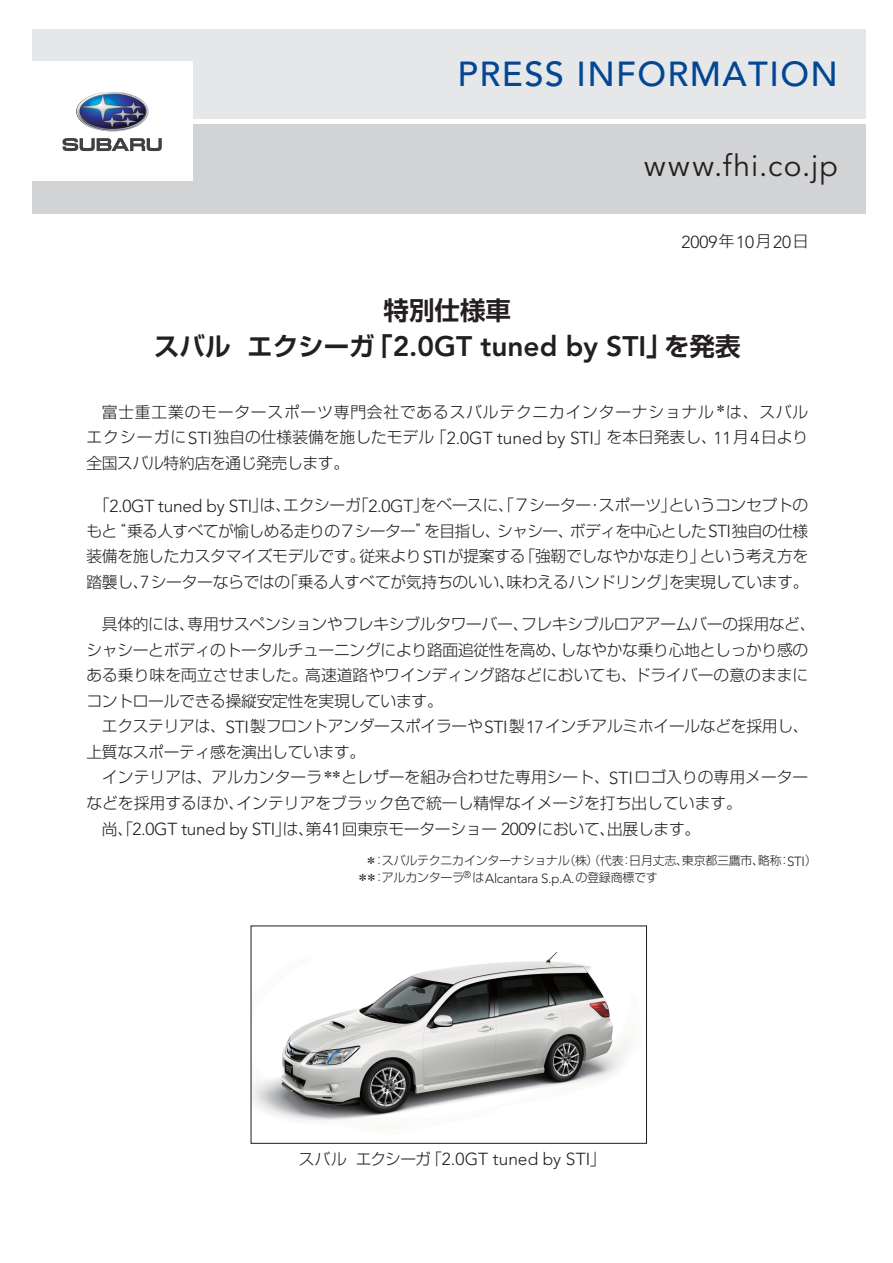
<style>
.page{position:relative;width:893px;height:1263px;background:#fff}
.page>*{position:absolute;margin:0;border:0;box-sizing:border-box;transform-origin:0 0}
.t1{font:500 34.5px "Avenir";letter-spacing:.04em;color:#034694}
.t2{font:30px "Avenir";letter-spacing:.05em;color:#231f20}
.t3{font:800 28.05px "Avenir";color:#231f20}
.t4{font:25.5px "Shin Go Pro De Bold 90 pv RKSJ H";color:#231f20}
.t5{font:300 17.4px "Avenir";color:#231f20}
.t6{font:15.75px/25.5px "Shin Go Pro Light 90 pv RKSJ H";letter-spacing:-.015em;color:#231f20;text-align:justify}
.t7{font:12px/17px "Shin Go Pro Light 90 pv RKSJ H";letter-spacing:-.025em;color:#231f20}
.s1{font-family:"Shin Go Pro Light 90 pv RKSJ H";font-weight:400;font-size:15.75px}
.s2{font-family:"Shin Go Pro De Bold 90 pv RKSJ H";font-weight:400;font-size:25.5px}
.s3{font-family:"Avenir";font-weight:300;font-size:17.4px}
.s4{font-family:"Avenir";font-weight:300;font-size:13.2px}
</style>
<div class="page">
<img style="left:253px;top:951px;width:380px;height:170px">
<div style="left:32px;top:124px;width:833px;height:89px;background:#d1d3d4"></div>
<div style="left:32px;top:30px;width:833px;height:89px;background:#e6e7e8"></div>
<div style="left:32px;top:62px;width:161px;height:119px;background:#fff"></div>
<img style="left:76px;top:92px;width:73px;height:39px;border-radius:50%">
<svg style="left:62px;top:138px;width:100px;height:13px"></svg>
<h1 class="t1" style="left:458px;top:60px;width:382px">PRESS INFORMATION</h1>
<h2 class="t2" style="left:644px;top:153px;width:195px">www.fhi.co.jp</h2>
<p class="t5" style="left:681px;top:234px;width:129px">2009<span class="s1">年</span>10<span class="s1">月</span>20<span class="s1">日</span></p>
<h3 class="t4" style="left:384px;top:301px;width:129px">特別仕様車</h3>
<h3 class="t3" style="left:154px;top:335px;width:588px"><span class="s2">スバル エクシーガ「</span>2.0GT tuned by STI<span class="s2">」を発表</span></h3>
<p class="t6" style="left:86px;top:401px;width:723px">　富士重工業のモータースポーツ専門会社であるスバルテクニカインターナショナル<sup>＊</sup>は、スバルエクシーガに<span class="s3">STI</span>独自の仕様装備を施したモデル「<span class="s3">2.0GT tuned by STI</span>」を本日発表し、<span class="s3">11</span>月<span class="s3">4</span>日より全国スバル特約店を通じ発売します。</p>
<p class="t6" style="left:86px;top:495px;width:724px">　「<span class="s3">2.0GT tuned by STI</span>」は、エクシーガ「<span class="s3">2.0GT</span>」をベースに、「７シーター・スポーツ」というコンセプトのもと“乗る人すべてが愉しめる走りの７シーター”を目指し、シャシー、ボディを中心とした<span class="s3">STI</span>独自の仕様装備を施したカスタマイズモデルです。従来より<span class="s3">STI</span>が提案する「強靭でしなやかな走り」という考え方を踏襲し、<span class="s3">7</span>シーターならではの「乗る人すべてが気持ちのいい、味わえるハンドリング」を実現しています。</p>
<p class="t6" style="left:86px;top:614px;width:731px;text-align:left">　具体的には、専用サスペンションやフレキシブルタワーバー、フレキシブルロアアームバーの採用など、シャシーとボディのトータルチューニングにより路面追従性を高め、しなやかな乗り心地としっかり感のある乗り味を両立させました。高速道路やワインディング路などにおいても、ドライバーの意のままにコントロールできる操縦安定性を実現しています。<br>　エクステリアは、<span class="s3">STI</span>製フロントアンダースポイラーや<span class="s3">STI</span>製<span class="s3">17</span>インチアルミホイールなどを採用し、上質なスポーティ感を演出しています。<br>　インテリアは、アルカンターラ<sup>＊＊</sup>とレザーを組み合わせた専用シート、<span class="s3">STI</span>ロゴ入りの専用メーターなどを採用するほか、インテリアをブラック色で統一し精悍なイメージを打ち出しています。<br>　尚、「<span class="s3">2.0GT tuned by STI</span>」は、第<span class="s3">41</span>回東京モーターショー <span class="s3">2009</span>において、出展します。</p>
<p class="t7" style="left:357px;top:854px;width:461px;text-indent:8px">＊：スバルテクニカインターナショナル（株）（代表：日月丈志、東京都三鷹市、略称：<span class="s4">STI</span>）＊＊：アルカンターラ<sup>®</sup>は<span class="s4">Alcantara S.p.A.</span>の登録商標です</p>
<p class="t5" style="left:299px;top:1152px;width:308px"><span class="s1">スバル エクシーガ「</span>2.0GT tuned by STI<span class="s1">」</span></p>
</div>
